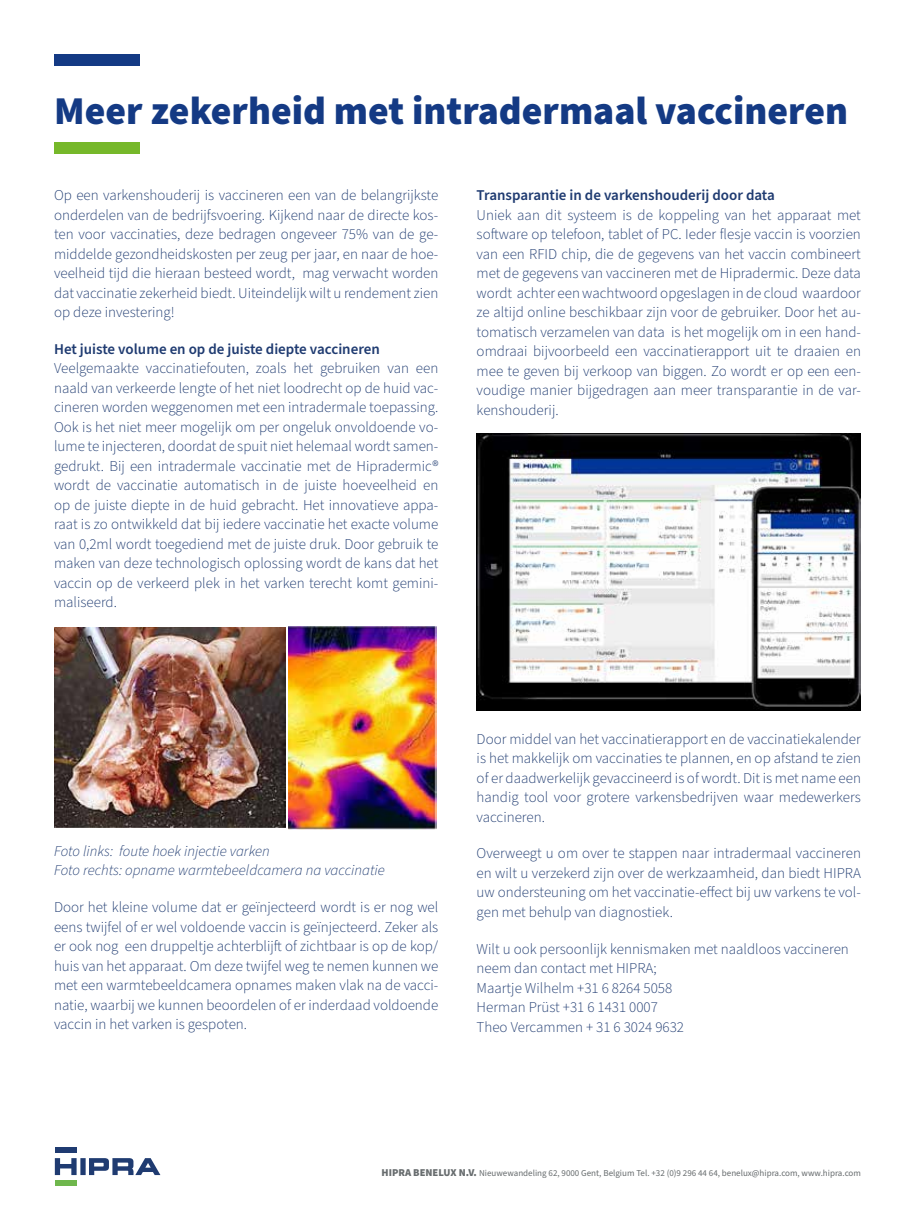
<style>
.page{position:relative;width:915px;height:1212px;background:#fff}
.page>*{position:absolute;margin:0;border:0;box-sizing:border-box;transform-origin:0 0}
.t1{font:900 39.45px "Source Sans Pro";color:#143a84}
.t2{font:300 15px/19.5px "Source Sans Pro";color:#1f3b71;text-align:justify}
.t3{font:600 15px "Source Sans Pro";color:#1f3b71}
.t4{font:italic 300 15px/19.5px "Source Sans Pro";color:#1f3b71}
.t5{font:9px "Source Sans Pro";color:#676c6e}
.s1{font-weight:900;font-size:10.5px}
</style>
<div class="page">
<svg style="left:89px;top:1158px;width:71px;height:17px"></svg>
<svg style="left:55px;top:1158px;width:22px;height:17px"></svg>
<div style="left:80px;top:1158px;width:6px;height:17px;background:#1f3b71"></div>
<div style="left:55px;top:1147px;width:22px;height:6px;background:#1f3b71"></div>
<div style="left:55px;top:1180px;width:22px;height:5px;background:#6fb74d"></div>
<div style="left:54px;top:54px;width:85px;height:11px;background:#143a84"></div>
<div style="left:54px;top:142px;width:85px;height:12px;background:#76b82a"></div>
<img style="left:476px;top:434px;width:384px;height:276px">
<img style="left:54px;top:627px;width:231px;height:201px">
<img style="left:289px;top:627px;width:148px;height:202px">
<h1 class="t1" style="left:54px;top:83px;width:795px">Meer zekerheid met intradermaal vaccineren</h1>
<p class="t2" style="left:54px;top:186px;width:385px">Op een varkenshouderij is vaccineren een van de belangrijkste onderdelen van de bedrijfsvoering. Kijkend naar de directe kos&shy;ten voor vaccinaties, deze bedragen ongeveer 75% van de ge&shy;middelde gezondheidskosten per zeug per jaar, en naar de hoe&shy;veelheid tijd die hieraan besteed wordt, mag verwacht worden dat vaccinatie zekerheid biedt. Uiteindelijk wilt u rendement zien op deze investering!</p>
<p class="t3" style="left:54px;top:339px;width:327px">Het juiste volume en op de juiste diepte vaccineren</p>
<p class="t2" style="left:54px;top:359px;width:386px">Veelgemaakte vaccinatiefouten, zoals het gebruiken van een naald van verkeerde lengte of het niet loodrecht op de huid vac&shy;cineren worden weggenomen met een intradermale toepassing.<br>Ook is het niet meer mogelijk om per ongeluk onvoldoende vo&shy;lume te injecteren, doordat de spuit niet helemaal wordt samen&shy;gedrukt. Bij een intradermale vaccinatie met de Hipradermic® wordt de vaccinatie automatisch in de juiste hoeveelheid en op de juiste diepte in de huid gebracht. Het innovatieve appa&shy;raat is zo ontwikkeld dat bij iedere vaccinatie het exacte volume van 0,2ml wordt toegediend met de juiste druk. Door gebruik te maken van deze technologisch oplossing wordt de kans dat het vaccin op de verkeerd plek in het varken terecht komt gemini&shy;maliseerd.</p>
<p class="t3" style="left:476px;top:185px;width:299px">Transparantie in de varkenshouderij door data</p>
<p class="t2" style="left:476px;top:206px;width:386px">Uniek aan dit systeem is de koppeling van het apparaat met software op telefoon, tablet of PC. Ieder flesje vaccin is voorzien van een RFID chip, die de gegevens van het vaccin combineert met de gegevens van vaccineren met de Hipradermic. Deze data wordt achter een wachtwoord opgeslagen in de cloud waardoor ze altijd online beschikbaar zijn voor de gebruiker. Door het au&shy;tomatisch verzamelen van data is het mogelijk om in een hand&shy;omdraai bijvoorbeeld een vaccinatierapport uit te draaien en mee te geven bij verkoop van biggen. Zo wordt er op een een&shy;voudige manier bijgedragen aan meer transparantie in de var&shy;kenshouderij.</p>
<p class="t4" style="left:54px;top:842px;width:332px">Foto links: foute hoek injectie varken<br>Foto rechts: opname warmtebeeldcamera na vaccinatie</p>
<p class="t2" style="left:54px;top:898px;width:386px">Door het kleine volume dat er geïnjecteerd wordt is er nog wel eens twijfel of er wel voldoende vaccin is geïnjecteerd. Zeker als er ook nog een druppeltje achterblijft of zichtbaar is op de kop/ huis van het apparaat. Om deze twijfel weg te nemen kunnen we met een warmtebeeldcamera opnames maken vlak na de vacci&shy;natie, waarbij we kunnen beoordelen of er inderdaad voldoende vaccin in het varken is gespoten.</p>
<p class="t2" style="left:476px;top:730px;width:386px">Door middel van het vaccinatierapport en de vaccinatiekalender is het makkelijk om vaccinaties te plannen, en op afstand te zien of er daadwerkelijk gevaccineerd is of wordt. Dit is met name een handig tool voor grotere varkensbedrijven waar medewerkers vaccineren.</p>
<p class="t2" style="left:476px;top:844px;width:385px">Overweegt u om over te stappen naar intradermaal vaccineren en wilt u verzekerd zijn over de werkzaamheid, dan biedt HIPRA uw ondersteuning om het vaccinatie-effect bij uw varkens te vol&shy;gen met behulp van diagnostiek.</p>
<p class="t2" style="left:476px;top:939px;width:373px;text-align:left">Wilt u ook persoonlijk kennismaken met naaldloos vaccineren neem dan contact met HIPRA;<br>Maartje Wilhelm +31 6 8264 5058<br>Herman Prüst +31 6 1431 0007<br>Theo Vercammen + 31 6 3024 9632</p>
<p class="t5" style="left:381px;top:1167px;width:480px"><span class="s1">HIPRA BENELUX N.V.</span> Nieuwewandeling 62, 9000 Gent, Belgium Tel. +32 (0)9 296 44 64, benelux@hipra.com, www.hipra.com</p>
</div>
